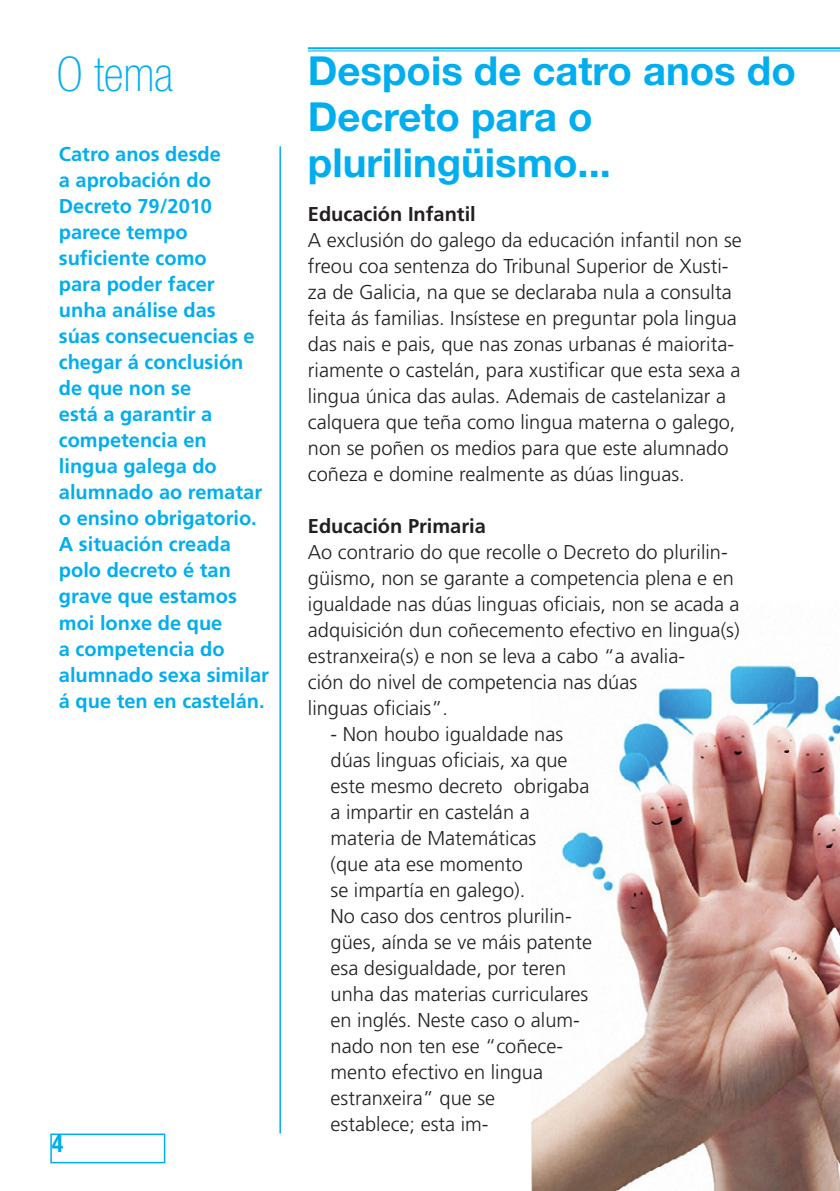
<style>
.page{position:relative;width:840px;height:1191px;background:#fff}
.page>*{position:absolute;margin:0;border:0;box-sizing:border-box;transform-origin:0 0}
.t1{font:100 condensed 48px "Helvetica Neue LT Std";color:#00aeef}
.t2{font:700 40px/46px "Helvetica Neue LT Std";color:#00aeef}
.t3{font:700 condensed 24px "Helvetica Neue LT Std";color:#00aeef}
.t4{font:300 20px/26px "Frutiger LT Std";color:#231f20}
.t5{font:700 20px/26px "Frutiger LT Std";color:#00aeef}
.t6{font:700 20px "Frutiger LT Std";color:#231f20}
</style>
<div class="page">
<img style="left:531px;top:664px;width:308px;height:527px">
<hr style="left:308px;top:47px;width:531px;height:2px;background:#00aeef">
<hr style="left:308px;top:51px;width:531px;height:1px;background:#00aeef">
<div style="left:50px;top:1133px;width:115px;height:30px;border:2px solid #00aeef"></div>
<hr style="left:279px;top:146px;width:2px;height:987px;background:#00aeef">
<h1 class="t1" style="left:57px;top:47px;width:118px">O tema</h1>
<p class="t5" style="left:59px;top:141px;width:211px">Catro anos desde<br>a aprobación do<br>Decreto 79/2010 parece tempo suficiente como<br>para poder facer<br>unha análise das<br>súas consecuencias e chegar á conclusión de que non se<br>está a garantir a competencia en lingua galega do alumnado ao rematar o ensino obrigatorio.<br>A situación creada polo decreto é tan grave que estamos moi lonxe de que<br>a competencia do alumnado sexa similar á que ten en castelán.</p>
<p class="t3" style="left:52px;top:1129px;width:13px">4</p>
<h2 class="t2" style="left:308px;top:47px;width:489px">Despois de catro anos do<br>Decreto para o plurilingüismo...</h2>
<p class="t6" style="left:308px;top:202px;width:169px">Educación Infantil</p>
<p class="t4" style="left:308px;top:227px;width:435px">A exclusión do galego da educación infantil non se freou coa sentenza do Tribunal Superior de Xusti&shy;za de Galicia, na que se declaraba nula a consulta feita ás familias. Insístese en preguntar pola lingua das nais e pais, que nas zonas urbanas é maiorita&shy;riamente o castelán, para xustificar que esta sexa a lingua única das aulas. Ademais de castelanizar a calquera que teña como lingua materna o galego, non se poñen os medios para que este alumnado coñeza e domine realmente as dúas linguas.</p>
<p class="t6" style="left:308px;top:514px;width:179px">Educación Primaria</p>
<p class="t4" style="left:308px;top:539px;width:433px">Ao contrario do que recolle o Decreto do plurilin&shy;güismo, non se garante a competencia plena e en igualdade nas dúas linguas oficiais, non se acada a adquisición dun coñecemento efectivo en lingua(s) estranxeira(s) e non se leva a cabo “a avalia-<br>ción do nivel de competencia nas dúas<br>linguas oficiais”.</p>
<p class="t4" style="left:330px;top:721px;width:263px">- Non houbo igualdade nas dúas linguas oficiais, xa que este mesmo decreto obrigaba a impartir en castelán a materia de Matemáticas<br>(que ata ese momento<br>se impartía en galego).<br>No caso dos centros plurilin&shy;gües, aínda se ve máis patente esa desigualdade, por teren unha das materias curriculares en inglés. Neste caso o alum&shy;nado non ten ese “coñece&shy;mento efectivo en lingua estranxeira” que se<br>establece; esta im-</p>
</div>
